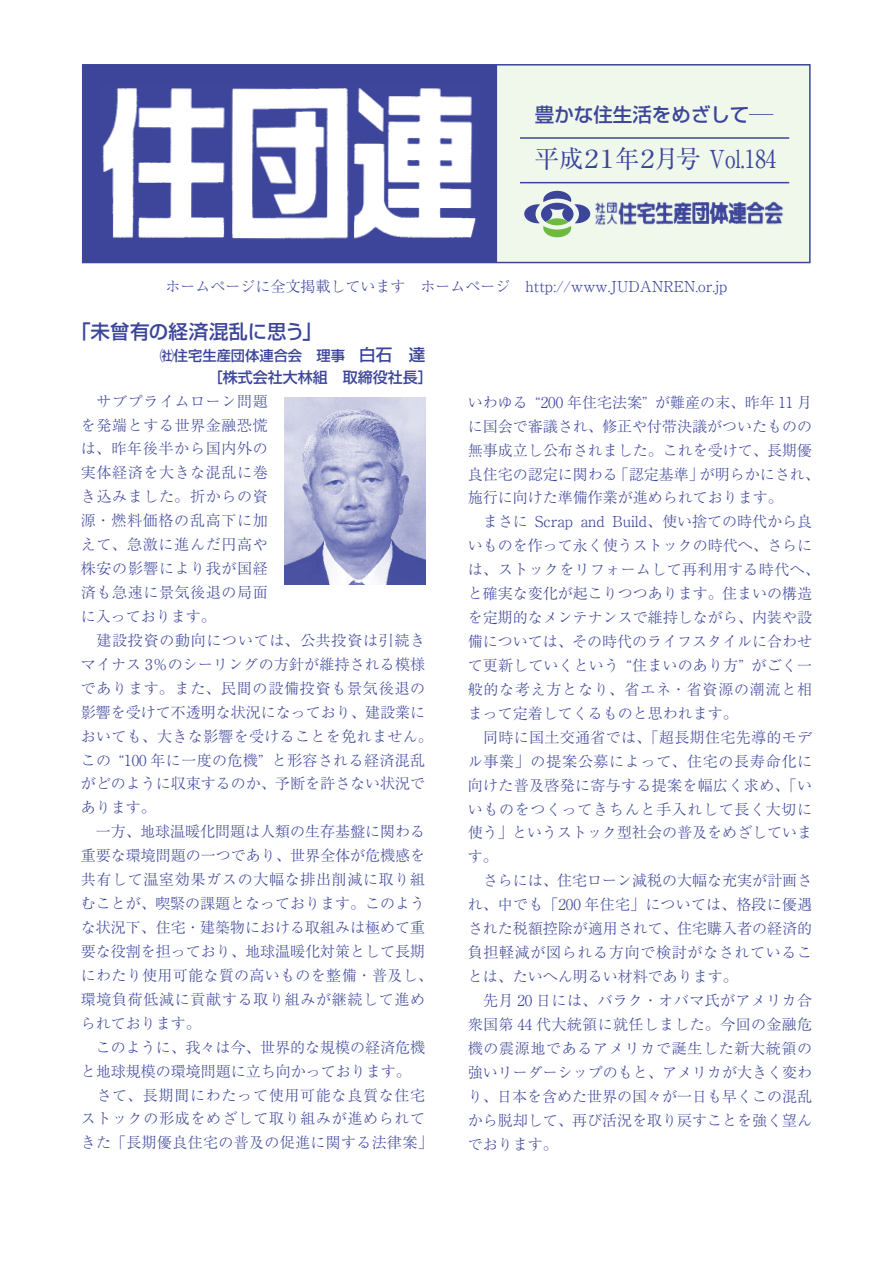
<style>
.page{position:relative;width:893px;height:1263px;background:#fff}
.page>*{position:absolute;margin:0;border:0;box-sizing:border-box;transform-origin:0 0}
.t1{font:24.75px "Ryumin Pr 6";letter-spacing:-.115em;color:#3c459a}
.t2{font:500 19.5px "Shin Go Pr 6";color:#3c459a}
.t3{font:300 15px/24px "Ryumin Pr 6";color:#3c459a}
.t4{font:300 15px/24px "Ryumin Pr 6";letter-spacing:.025em;color:#3c459a}
.t5{font:500 15px "Shin Go Pr 6";color:#3c459a}
.t6{font:500 14.25px "Shin Go Pr 6";color:#3c459a}
.s1{font-size:16.5px}
</style>
<div class="page">
<img style="left:285px;top:397px;width:140px;height:187px">
<svg style="left:82px;top:263px;width:729px;height:1px"></svg>
<div style="left:485px;top:65px;width:325px;height:197px;background:#f0f8ec"></div>
<div style="left:85px;top:67px;width:412px;height:193px;background:#3c459a"></div>
<img style="left:88px;top:74px;width:698px;height:182px">
<div style="left:82px;top:64px;width:729px;height:199px;border:2px solid #3c459a"></div>
<hr style="left:520px;top:137px;width:269px;height:2px;background:#3c459a">
<hr style="left:520px;top:182px;width:269px;height:1px;background:#3c459a">
<h2 class="t2" style="left:535px;top:98px;width:240px">豊かな住生活をめざして─</h2>
<h1 class="t1" style="left:534px;top:140px;width:244px">平成２１年２月号 Vol.184</h1>
<p class="t3" style="left:166px;top:273px;width:563px">ホームページに全文掲載しています　ホームページ　http://www.JUDANREN.or.jp</p>
<h2 class="t2" style="left:71px;top:315px;width:253px">「未曾有の経済混乱に思う」</h2>
<p class="t6" style="left:160px;top:344px;width:267px">㈳住宅生産団体連合会　理事　<span class="s1">白石　達</span></p>
<p class="t5" style="left:208px;top:365px;width:226px">［株式会社大林組　取締役社長］</p>
<p class="t4" style="left:81px;top:388px;width:353px">　サブプライムローン問題<br>を発端とする世界金融恐慌<br>は、昨年後半から国内外の<br>実体経済を大きな混乱に巻<br>き込みました。折からの資<br>源・燃料価格の乱高下に加<br>えて、急激に進んだ円高や<br>株安の影響により我が国経<br>済も急速に景気後退の局面<br>に入っております。<br>　建設投資の動向については、公共投資は引続きマイナス 3％のシーリングの方針が維持される模様であります。また、民間の設備投資も景気後退の影響を受けて不透明な状況になっており、建設業においても、大きな影響を受けることを免れません。この “100 年に一度の危機” と形容される経済混乱がどのように収束するのか、予断を許さない状況であります。<br>　一方、地球温暖化問題は人類の生存基盤に関わる重要な環境問題の一つであり、世界全体が危機感を共有して温室効果ガスの大幅な排出削減に取り組むことが、喫緊の課題となっております。このような状況下、住宅・建築物における取組みは極めて重要な役割を担っており、地球温暖化対策として長期にわたり使用可能な質の高いものを整備・普及し、環境負荷低減に貢献する取り組みが継続して進められております。<br>　このように、我々は今、世界的な規模の経済危機と地球規模の環境問題に立ち向かっております。<br>　さて、長期間にわたって使用可能な良質な住宅ストックの形成をめざして取り組みが進められてきた「長期優良住宅の普及の促進に関する法律案」</p>
<p class="t3" style="left:468px;top:389px;width:353px">いわゆる “200 年住宅法案” が難産の末、昨年 11 月に国会で審議され、修正や付帯決議がついたものの無事成立し公布されました。これを受けて、長期優良住宅の認定に関わる「認定基準」が明らかにされ、施行に向けた準備作業が進められております。<br>　まさに Scrap and Build、使い捨ての時代から良いものを作って永く使うストックの時代へ、さらには、ストックをリフォームして再利用する時代へ、と確実な変化が起こりつつあります。住まいの構造を定期的なメンテナンスで維持しながら、内装や設備については、その時代のライフスタイルに合わせて更新していくという “住まいのあり方” がごく一般的な考え方となり、省エネ・省資源の潮流と相まって定着してくるものと思われます。<br>　同時に国土交通省では、「超長期住宅先導的モデル事業」の提案公募によって、住宅の長寿命化に向けた普及啓発に寄与する提案を幅広く求め、「いいものをつくってきちんと手入れして長く大切に使う」というストック型社会の普及をめざしています。<br>　さらには、住宅ローン減税の大幅な充実が計画され、中でも「200 年住宅」については、格段に優遇された税額控除が適用されて、住宅購入者の経済的負担軽減が図られる方向で検討がなされていることは、たいへん明るい材料であります。<br>　先月 20 日には、バラク・オバマ氏がアメリカ合衆国第 44 代大統領に就任しました。今回の金融危機の震源地であるアメリカで誕生した新大統領の強いリーダーシップのもと、アメリカが大きく変わり、日本を含めた世界の国々が一日も早くこの混乱から脱却して、再び活況を取り戻すことを強く望んでおります。</p>
</div>
